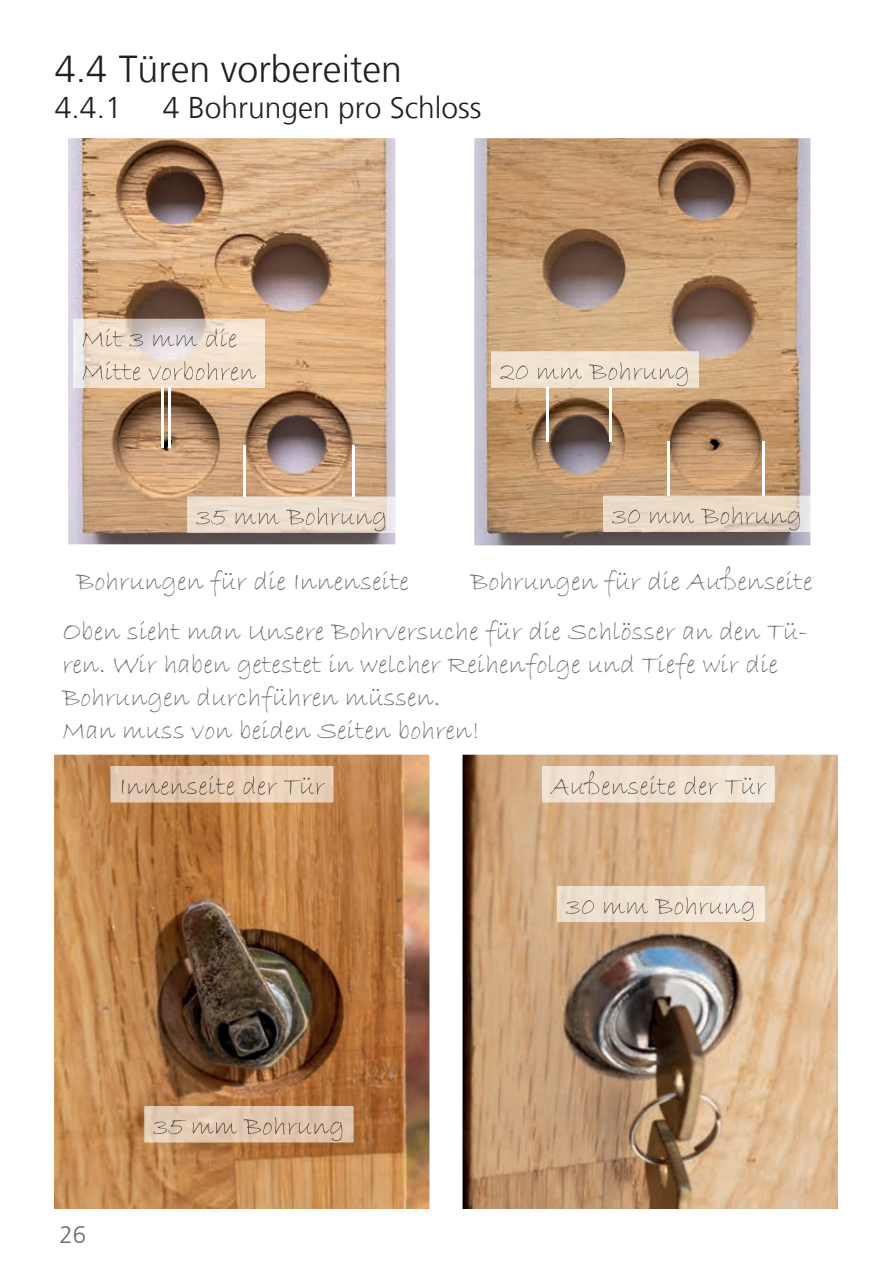
<style>
.page{position:relative;width:893px;height:1263px;background:#fff}
.page>*{position:absolute;margin:0;border:0;box-sizing:border-box;transform-origin:0 0}
.t1{font:300 37.5px "Frutiger LT";color:#231f20}
.t2{font:300 30px "Frutiger LT";color:#231f20}
.t3{font:27px/33px "Bradley Hand ITC";color:#6c6d70}
.t4{font:300 24px "Frutiger CE";color:#6c6d70}
</style>
<div class="page">
<img style="left:68px;top:138px;width:327px;height:406px">
<img style="left:474px;top:138px;width:336px;height:407px">
<img style="left:54px;top:755px;width:375px;height:454px">
<img style="left:463px;top:755px;width:375px;height:454px">
<img style="left:557px;top:886px;width:208px;height:36px">
<img style="left:566px;top:897px;width:188px;height:24px">
<img style="left:145px;top:1106px;width:208px;height:36px">
<img style="left:153px;top:1117px;width:189px;height:24px">
<img style="left:111px;top:766px;width:222px;height:36px">
<img style="left:122px;top:776px;width:203px;height:19px">
<img style="left:542px;top:766px;width:232px;height:36px">
<img style="left:550px;top:771px;width:216px;height:24px">
<img style="left:187px;top:497px;width:208px;height:36px">
<img style="left:196px;top:507px;width:189px;height:24px">
<hr style="left:244px;top:445px;width:2px;height:52px;background:#fff">
<hr style="left:352px;top:445px;width:2px;height:52px;background:#fff">
<img style="left:73px;top:319px;width:192px;height:69px">
<img style="left:83px;top:328px;width:154px;height:19px">
<img style="left:83px;top:361px;width:173px;height:19px">
<hr style="left:162px;top:387px;width:2px;height:60px;background:#fff">
<hr style="left:169px;top:387px;width:2px;height:60px;background:#fff">
<img style="left:603px;top:496px;width:207px;height:36px">
<img style="left:612px;top:506px;width:188px;height:24px">
<hr style="left:667px;top:442px;width:2px;height:54px;background:#fff">
<hr style="left:762px;top:442px;width:2px;height:54px;background:#fff">
<div style="left:491px;top:352px;width:208px;height:35px;background:#f1e3d2"></div>
<img style="left:500px;top:362px;width:188px;height:24px">
<hr style="left:547px;top:387px;width:2px;height:55px;background:#fff">
<hr style="left:609px;top:387px;width:3px;height:55px;background:#fff">
<h1 class="t1" style="left:55px;top:48px;width:349px">4.4 Türen vorbereiten</h1>
<p class="t2" style="left:55px;top:91px;width:68px">4.4.1</p>
<p class="t2" style="left:163px;top:91px;width:320px">4 Bohrungen pro Schloss</p>
<p class="t3" style="left:77px;top:565px;width:334px">Bohrungen für die Innenseite</p>
<p class="t3" style="left:470px;top:565px;width:344px">Bohrungen für die Außenseite</p>
<p class="t3" style="left:63px;top:615px;width:747px">Oben sieht man Unsere Bohrversuche für die Schlösser an den Tü&shy;ren. Wir haben getestet in welcher Reihenfolge und Tiefe wir die Bohrungen durchführen müssen.<br>Man muss von beiden Seiten bohren!</p>
<p class="t4" style="left:60px;top:1220px;width:28px">26</p>
</div>
